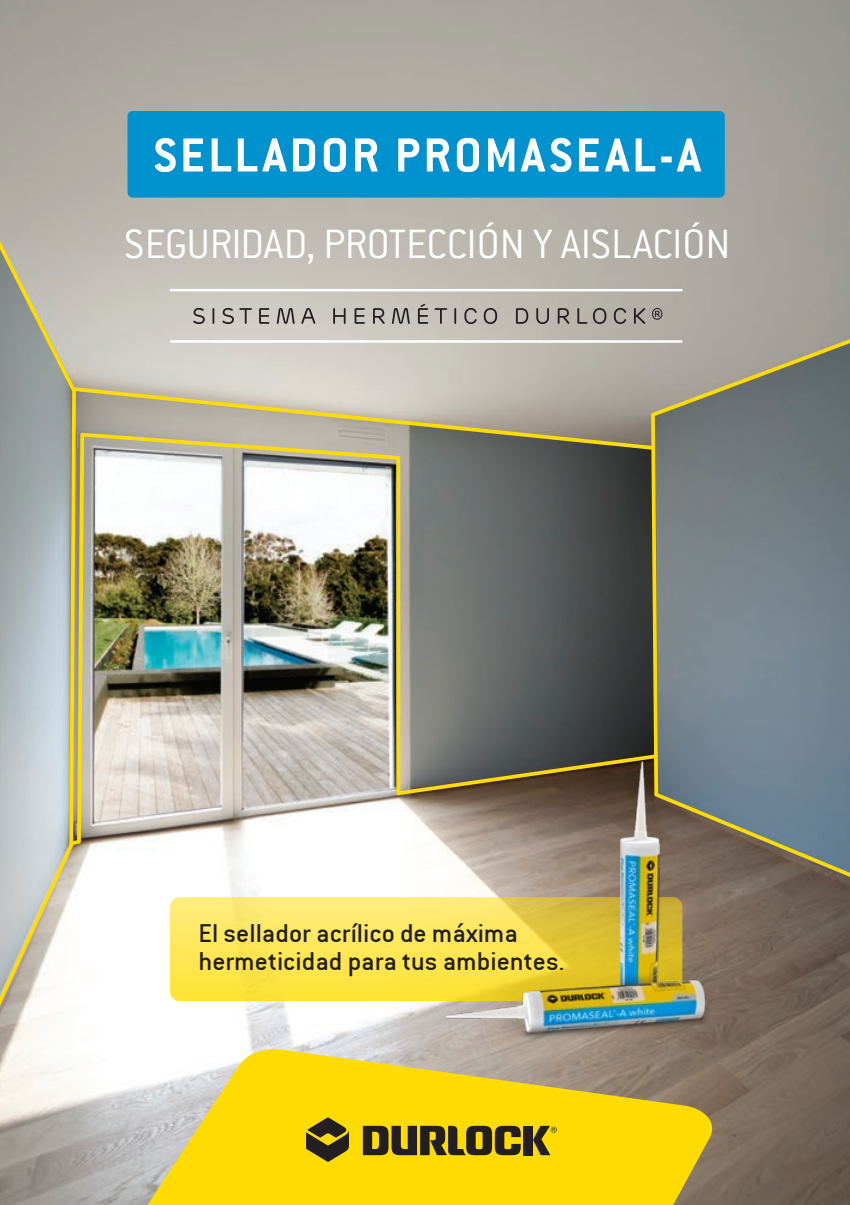
<style>
.page{position:relative;width:850px;height:1205px;background:#fff}
.page>*{position:absolute;margin:0;border:0;box-sizing:border-box;transform-origin:0 0}
.t1{font:700 52.5px "Conduit ITC";letter-spacing:.06em;color:#fff}
.t2{font:300 45px "Conduit ITC Std";letter-spacing:-.01em;color:#fff}
.t3{font:28.5px/28.5px "Conduit ITC";color:#231f20}
</style>
<div class="page">
<img style="left:0;top:0;width:850px;height:1205px">
<svg style="left:0;top:176px;width:655px;height:257px;background:#bfbaaf"></svg>
<img style="left:76px;top:433px;width:575px;height:412px">
<svg style="left:0;top:390px;width:76px;height:687px;background:#c1c5bd"></svg>
<svg style="left:193px;top:308px;width:12px;height:16px"></svg>
<svg style="left:212px;top:308px;width:2px;height:16px"></svg>
<svg style="left:222px;top:308px;width:30px;height:16px"></svg>
<svg style="left:259px;top:308px;width:10px;height:16px"></svg>
<svg style="left:277px;top:308px;width:18px;height:16px"></svg>
<svg style="left:301px;top:308px;width:14px;height:16px"></svg>
<svg style="left:333px;top:308px;width:13px;height:16px"></svg>
<svg style="left:355px;top:308px;width:10px;height:16px"></svg>
<svg style="left:373px;top:308px;width:12px;height:16px"></svg>
<svg style="left:392px;top:308px;width:18px;height:16px"></svg>
<svg style="left:418px;top:304px;width:10px;height:20px"></svg>
<svg style="left:435px;top:308px;width:12px;height:16px"></svg>
<svg style="left:454px;top:308px;width:2px;height:16px"></svg>
<svg style="left:464px;top:308px;width:13px;height:16px"></svg>
<svg style="left:484px;top:308px;width:13px;height:16px"></svg>
<svg style="left:516px;top:308px;width:12px;height:16px"></svg>
<svg style="left:536px;top:308px;width:13px;height:16px"></svg>
<svg style="left:558px;top:308px;width:11px;height:16px"></svg>
<svg style="left:577px;top:308px;width:10px;height:16px"></svg>
<svg style="left:593px;top:308px;width:13px;height:16px"></svg>
<svg style="left:614px;top:308px;width:12px;height:16px"></svg>
<svg style="left:634px;top:308px;width:11px;height:16px"></svg>
<svg style="left:651px;top:308px;width:199px;height:593px;background:#7b8383"></svg>
<hr style="left:170px;top:289px;width:512px;height:2px;background:#fff">
<hr style="left:170px;top:340px;width:512px;height:3px;background:#fff">
<svg style="left:136px;top:1047px;width:584px;height:158px;background:#e8cd33"></svg>
<svg style="left:533px;top:1126px;width:24px;height:29px"></svg>
<div style="left:523px;top:1126px;width:9px;height:29px;background:#231f20"></div>
<svg style="left:363px;top:1126px;width:158px;height:29px;background:#655716"></svg>
<svg style="left:306px;top:1117px;width:43px;height:45px;background:#7b6b13"></svg>
<div style="left:127px;top:111px;width:598px;height:87px;background:#0092ce;border-radius:5px"></div>
<svg style="left:170px;top:897px;width:269px;height:104px;background:#fee759"></svg>
<img style="left:439px;top:759px;width:270px;height:293px">
<h1 class="t1" style="left:154px;top:124px;width:549px">SELLADOR PROMASEAL-A</h1>
<h2 class="t2" style="left:124px;top:217px;width:608px">SEGURIDAD, PROTECCIÓN Y AISLACIÓN</h2>
<p class="t3" style="left:199px;top:918px;width:368px">El sellador acrílico de máxima hermeticidad para tus ambientes.</p>
</div>
